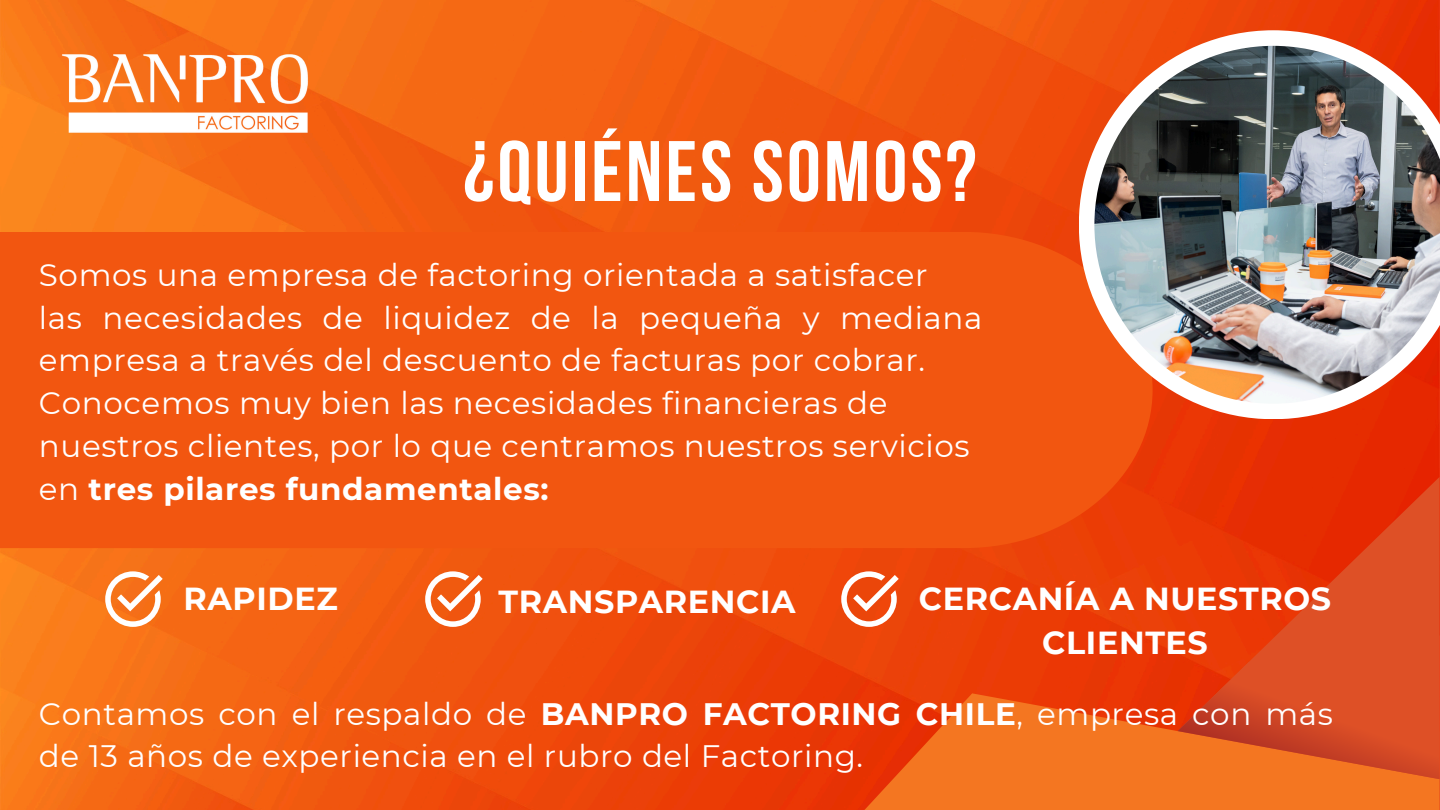
<style>
.page{position:relative;width:1440px;height:810px;background:#fff}
.page>*{position:absolute;margin:0;border:0;box-sizing:border-box;transform-origin:0 0}
.t1{font:700 85.6px "Bebas Neue";letter-spacing:.035em;color:#fff}
.t2{font:700 31.8px/44.3px "Montserrat";letter-spacing:.02em;color:#fff;text-align:center}
.t3{font:31px/42.8px "Montserrat";letter-spacing:.02em;color:#fff}
.t4{font:700 31px "Montserrat";letter-spacing:.02em;color:#fff}
.s1{font-weight:400}
.s2{font-weight:700}
</style>
<div class="page">
<img style="left:0;top:0;width:1440px;height:810px">
<div style="left:0;top:232px;width:1153px;height:316px;background:#f25610"></div>
<svg style="left:1079px;top:30px;width:361px;height:389px"></svg>
<img style="left:1094px;top:46px;width:346px;height:358px">
<img style="left:39px;top:30px;width:292px;height:126px">
<svg style="left:1133px;top:477px;width:307px;height:216px;fill:#e63905"></svg>
<svg style="left:754px;top:693px;width:686px;height:117px;fill:#f47621"></svg>
<svg style="left:1178px;top:662px;width:262px;height:117px"></svg>
<svg style="left:105px;top:571px;width:58px;height:56px"></svg>
<svg style="left:425px;top:571px;width:58px;height:56px"></svg>
<svg style="left:841px;top:571px;width:58px;height:56px"></svg>
<p class="t1" style="left:464px;top:137px;width:514px">¿QUIÉNES SOMOS?</p>
<p class="t3" style="left:39px;top:253px;width:890px">Somos una empresa de factoring orientada a satisfacer</p>
<h1 class="t3" style="left:39px;top:296px;width:945px">las necesidades de liquidez de la pequeña y mediana empresa a través del descuento de facturas por cobrar.</h1>
<p class="t3" style="left:39px;top:381px;width:850px">Conocemos muy bien las necesidades financieras de</p>
<p class="t3" style="left:39px;top:424px;width:932px">nuestros clientes, por lo que centramos nuestros servicios</p>
<p class="t4" style="left:39px;top:469px;width:511px"><span class="s1">en</span> tres pilares fundamentales:</p>
<p class="t2" style="left:184px;top:577px;width:156px">RAPIDEZ</p>
<p class="t2" style="left:498px;top:579px;width:299px">TRANSPARENCIA</p>
<p class="t2" style="left:919px;top:576px;width:414px">CERCANÍA A NUESTROS<br>CLIENTES</p>
<h2 class="t3" style="left:39px;top:692px;width:1296px">Contamos con el respaldo de <span class="s2">BANPRO FACTORING CHILE</span>, empresa con más de 13 años de experiencia en el rubro del Factoring.</h2>
</div>
